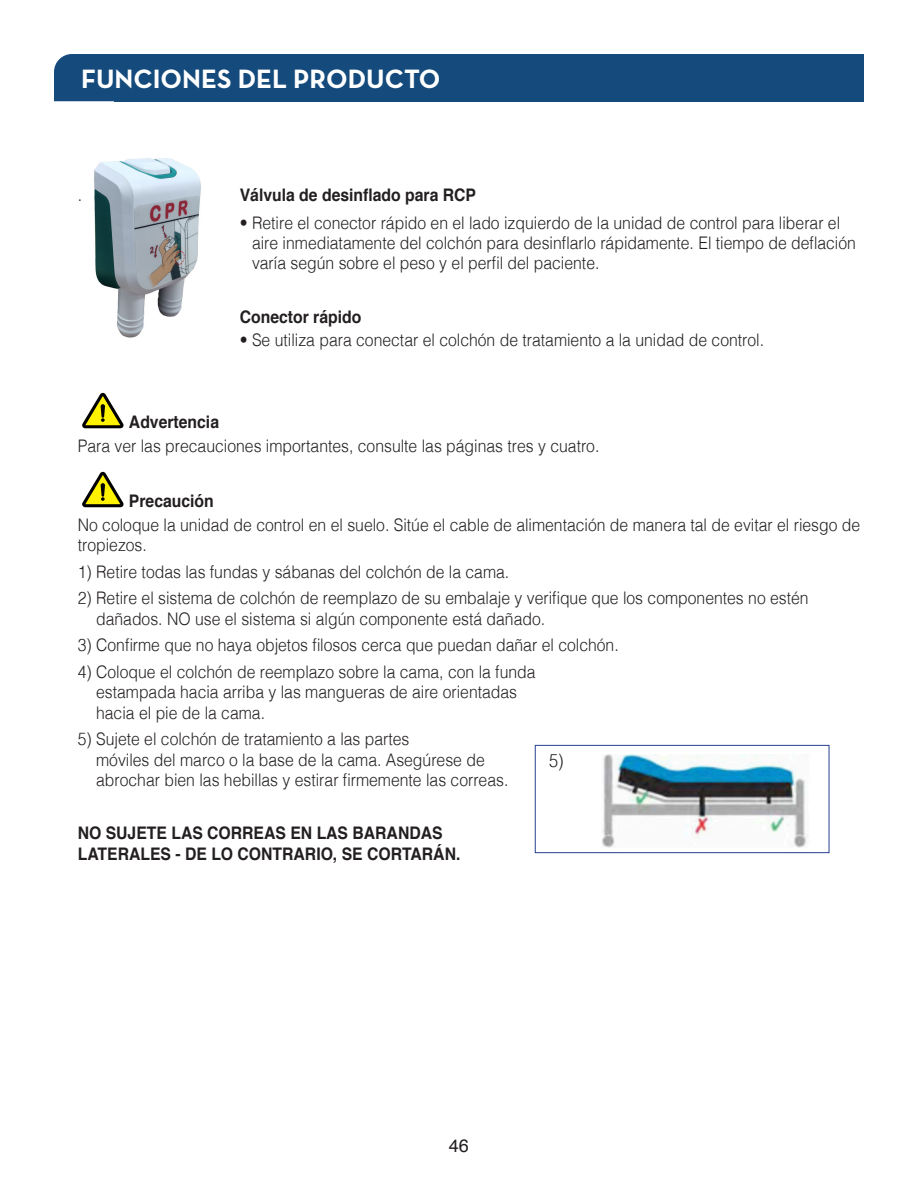
<style>
.page{position:relative;width:918px;height:1188px;background:#fff}
.page>*{position:absolute;margin:0;border:0;box-sizing:border-box;transform-origin:0 0}
.t1{font:700 27px "Neutraface Text";color:#fff}
.text{font:300 18.15px "Helvetica";color:#231f20;scale:.91 1}
.t2{font:18px "Helvetica";color:#231f20}
.text_main{font:300 17.4px/20.2px "Helvetica";color:#231f20;scale:.91 1}
.text_main-2{font:700 17.4px/20.2px "Helvetica";color:#231f20;scale:.91 1}
.small_head_2{font:700 17.4px "Helvetica";color:#231f20;scale:.91 1}
</style>
<div class="page">
<img style="left:602px;top:754px;width:207px;height:94px">
<div style="left:535px;top:745px;width:294px;height:108px;border:1px solid #253f8e"></div>
<img style="left:94px;top:158px;width:107px;height:180px">
<div style="left:54px;top:54px;width:61px;height:47px;background:#144a7c"></div>
<div style="left:115px;top:54px;width:749px;height:47px;background:#144a7c"></div>
<svg style="left:82px;top:393px;width:42px;height:35px"></svg>
<svg style="left:82px;top:472px;width:42px;height:35px"></svg>
<p class="t1" style="left:81px;top:61px;width:361px">FUNCIONES DEL PRODUCTO</p>
<p class="text_main" style="left:78px;top:183px;width:6px">.</p>
<p class="text_main-2" style="left:240px;top:185px;width:261px">Válvula de desinflado para RCP</p>
<p class="text_main" style="left:252px;top:211px;width:665px;text-indent:-12px">• Retire el conector rápido en el lado izquierdo de la unidad de control para liberar el aire inmediatamente del colchón para desinflarlo rápidamente. El tiempo de deflación varía según sobre el peso y el perfil del paciente.</p>
<p class="small_head_2" style="left:240px;top:302px;width:135px">Conector rápido</p>
<p class="text_main" style="left:240px;top:329px;width:578px">• Se utiliza para conectar el colchón de tratamiento a la unidad de control.</p>
<p class="small_head_2" style="left:129px;top:408px;width:101px">Advertencia</p>
<p class="text_main" style="left:78px;top:434px;width:575px">Para ver las precauciones importantes, consulte las páginas tres y cuatro.</p>
<p class="small_head_2" style="left:129px;top:487px;width:95px">Precaución</p>
<p class="text_main" style="left:78px;top:513px;width:861px">No coloque la unidad de control en el suelo. Sitúe el cable de alimentación de manera tal de evitar el riesgo de tropiezos.</p>
<p class="text_main" style="left:78px;top:560px;width:476px">1) Retire todas las fundas y sábanas del colchón de la cama.</p>
<p class="text_main" style="left:96px;top:587px;width:784px;text-indent:-18px">2) Retire el sistema de colchón de reemplazo de su embalaje y verifique que los componentes no estén dañados. NO use el sistema si algún componente está dañado.</p>
<p class="text_main" style="left:78px;top:634px;width:596px">3) Confirme que no haya objetos filosos cerca que puedan dañar el colchón.</p>
<p class="text_main" style="left:96px;top:661px;width:484px;text-indent:-18px">4) Coloque el colchón de reemplazo sobre la cama, con la funda estampada hacia arriba y las mangueras de aire orientadas hacia el pie de la cama.</p>
<p class="text_main" style="left:96px;top:728px;width:455px;text-indent:-18px">5) Sujete el colchón de tratamiento a las partes<br>móviles del marco o la base de la cama. Asegúrese de abrochar bien las hebillas y estirar firmemente las correas.</p>
<p class="text_main-2" style="left:78px;top:823px;width:422px">NO SUJETE LAS CORREAS EN LAS BARANDAS<br>LATERALES - DE LO CONTRARIO, SE CORTARÁN.</p>
<p class="text" style="left:549px;top:745px;width:18px">5)</p>
<p class="t2" style="left:449px;top:1132px;width:22px">46</p>
</div>
